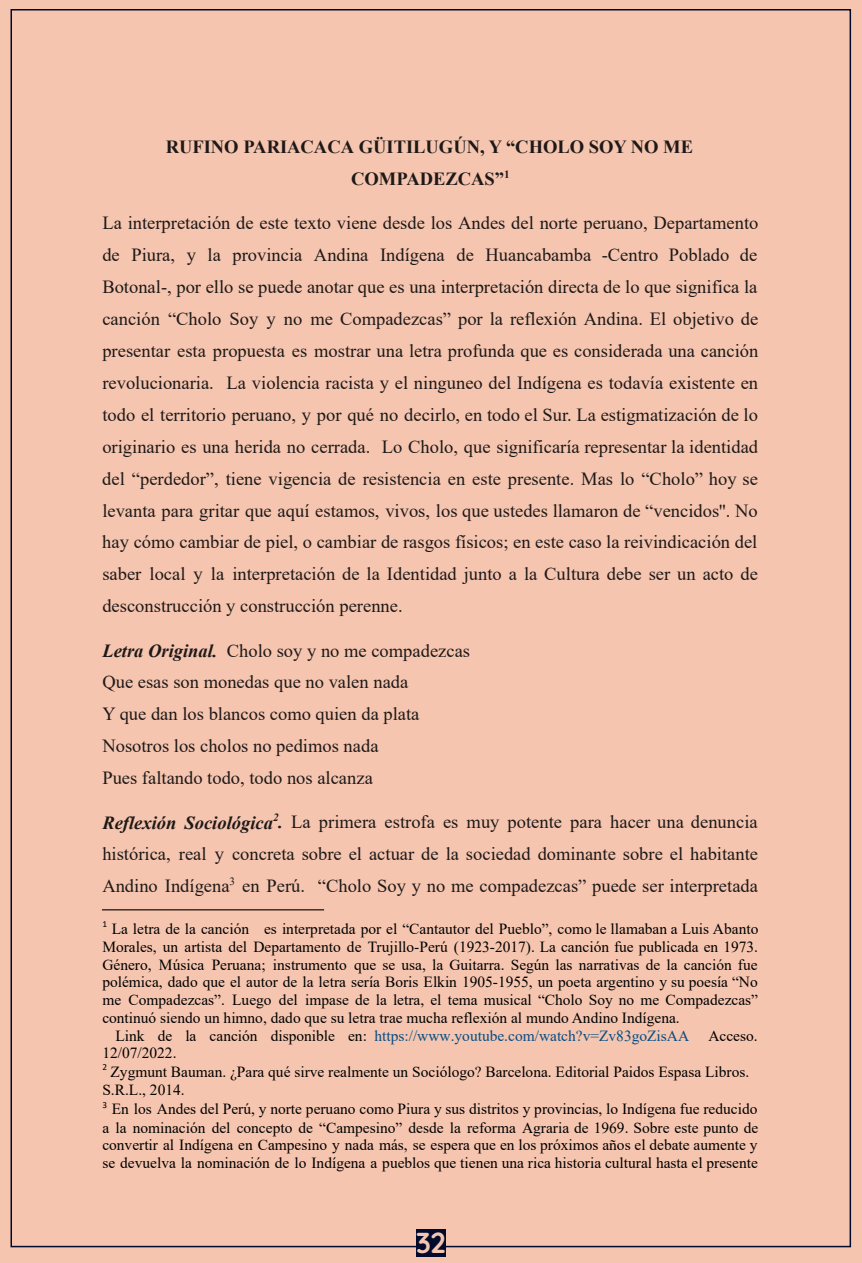
<style>
.page{position:relative;width:862px;height:1263px;background:#fff}
.page>*{position:absolute;margin:0;border:0;box-sizing:border-box;transform-origin:0 0}
.t1{font:300 29.1px "Quicksand";color:#f5c5af}
.t2{font:18.45px/32px "Times New Roman";color:#202124;text-align:justify}
.t3{font:700 18.45px/32px "Times New Roman";color:#202124;text-align:center}
.t4{font:15.45px/17.9px "Times New Roman";color:#000;text-align:justify}
.s1{font-weight:700;font-style:italic}
.s2{color:#0563c1}
</style>
<div class="page">
<div style="left:0;top:0;width:861px;height:1263px;background:#f5c5af"></div>
<hr style="left:102px;top:909px;width:222px;height:1px;background:#000">
<div style="left:416px;top:1229px;width:30px;height:28px;background:#010b2d"></div>
<p class="t3" style="left:166px;top:130px;width:529px">RUFINO PARIACACA GÜITILUGÚN, Y “CHOLO SOY NO ME<br>COMPADEZCAS”<sup>1</sup></p>
<p class="t2" style="left:102px;top:206px;width:657px">La interpretación de este texto viene desde los Andes del norte peruano, Departamento de Piura, y la provincia Andina Indígena de Huancabamba -Centro Poblado de Botonal-, por ello se puede anotar que es una interpretación directa de lo que significa la canción “Cholo Soy y no me Compadezcas” por la reflexión Andina. El objetivo de presentar esta propuesta es mostrar una letra profunda que es considerada una canción revolucionaria. La violencia racista y el ninguneo del Indígena es todavía existente en todo el territorio peruano, y por qué no decirlo, en todo el Sur. La estigmatización de lo originario es una herida no cerrada. Lo Cholo, que significaría representar la identidad del “perdedor”, tiene vigencia de resistencia en este presente. Mas lo “Cholo” hoy se levanta para gritar que aquí estamos, vivos, los que ustedes llamaron de “vencidos''. No hay cómo cambiar de piel, o cambiar de rasgos físicos; en este caso la reivindicación del saber local y la interpretación de la Identidad junto a la Cultura debe ser un acto de desconstrucción y construcción perenne.</p>
<p class="t2" style="left:102px;top:634px;width:369px;text-align:left"><span class="s1">Letra Original.</span> Cholo soy y no me compadezcas Que esas son monedas que no valen nada<br>Y que dan los blancos como quien da plata Nosotros los cholos no pedimos nada<br>Pues faltando todo, todo nos alcanza</p>
<p class="t2" style="left:102px;top:806px;width:657px"><span class="s1">Reflexión Sociológica</span><sup>2</sup><span class="s1">.</span> La primera estrofa es muy potente para hacer una denuncia histórica, real y concreta sobre el actuar de la sociedad dominante sobre el habitante Andino Indígena<sup>3</sup> en Perú. “Cholo Soy y no me compadezcas” puede ser interpretada</p>
<p class="t4" style="left:102px;top:919px;width:657px"><sup>1</sup> La letra de la canción es interpretada por el “Cantautor del Pueblo”, como le llamaban a Luis Abanto Morales, un artista del Departamento de Trujillo-Perú (1923-2017). La canción fue publicada en 1973.<br>Género, Música Peruana; instrumento que se usa, la Guitarra. Según las narrativas de la canción fue polémica, dado que el autor de la letra sería Boris Elkin 1905-1955, un poeta argentino y su poesía “No me Compadezcas”. Luego del impase de la letra, el tema musical “Cholo Soy no me Compadezcas” continuó siendo un himno, dado que su letra trae mucha reflexión al mundo Andino Indígena.</p>
<p class="t4" style="left:102px;top:1026px;width:656px;text-indent:13px">Link de la canción disponible en: <span class="s2">https://www.youtube.com/watch?v=Zv83goZisAA</span> Acceso.<br>12/07/2022.</p>
<p class="t4" style="left:102px;top:1061px;width:648px;line-height:18.9px"><sup>2</sup> Zygmunt Bauman. ¿Para qué sirve realmente un Sociólogo? Barcelona. Editorial Paidos Espasa Libros.<br>S.R.L., 2014.</p>
<p class="t4" style="left:102px;top:1100px;width:657px"><sup>3</sup> En los Andes del Perú, y norte peruano como Piura y sus distritos y provincias, lo Indígena fue reducido a la nominación del concepto de “Campesino” desde la reforma Agraria de 1969. Sobre este punto de convertir al Indígena en Campesino y nada más, se espera que en los próximos años el debate aumente y se devuelva la nominación de lo Indígena a pueblos que tienen una rica historia cultural hasta el presente</p>
<h1 class="t1" style="left:416px;top:1220px;width:32px">32</h1>
</div>
